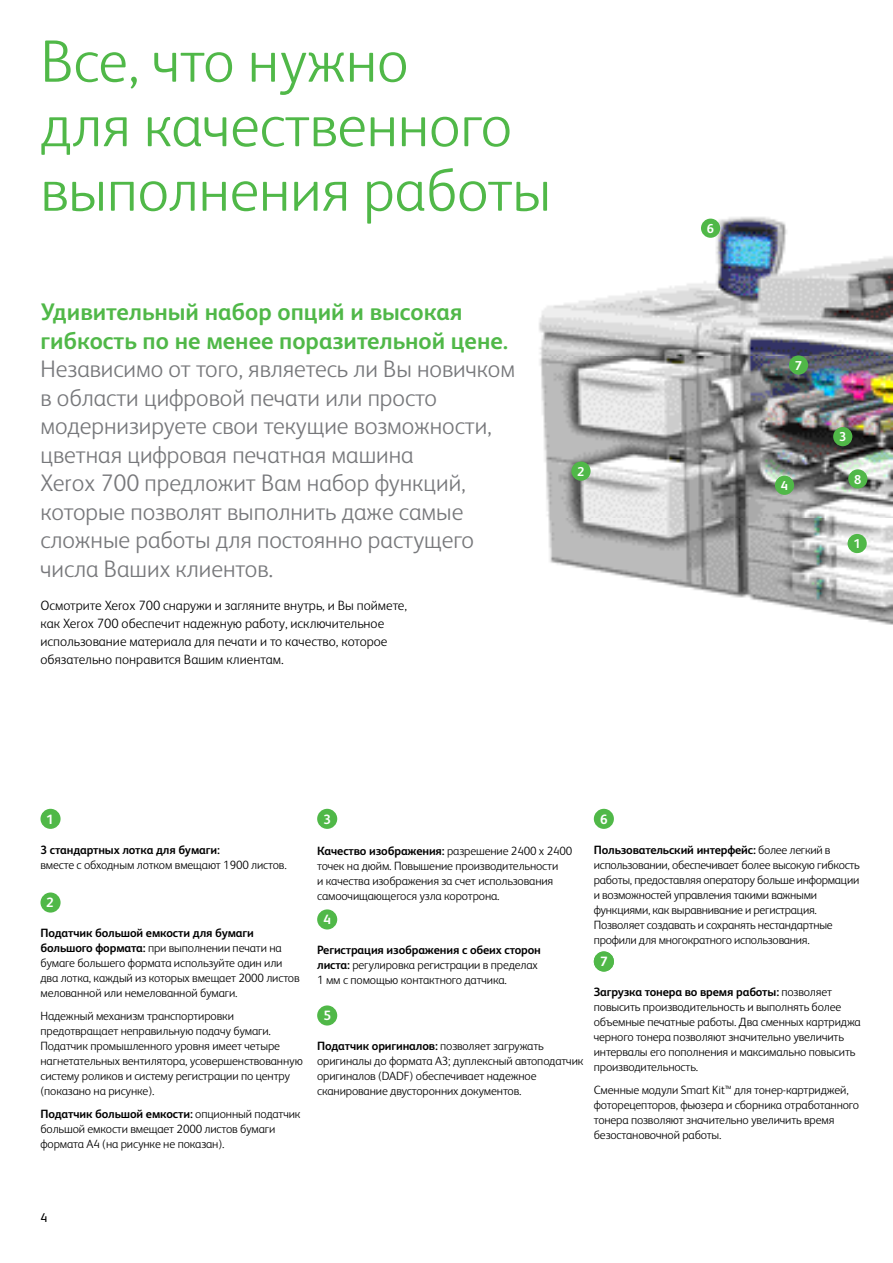
<style>
.page{position:relative;width:893px;height:1263px;background:#fff}
.page>*{position:absolute;margin:0;border:0;box-sizing:border-box;transform-origin:0 0}
.t1{font:300 60px/64.5px "Xerox Sans";color:#50b848}
.t2{font:300 24px/28.5px "Xerox Sans";color:#77787b}
.t3{font:700 24px/28.5px "Xerox Sans";color:#50b848}
.t4{font:300 13.5px/18px "Xerox Sans";color:#000}
.t5{font:700 13.5px "Xerox Sans";color:#fff}
.t6{font:700 12.9px "Xerox Sans";color:#fff}
.t7{font:12.75px "Xerox Sans";color:#000}
.t8{font:300 12px/15px "Xerox Sans";letter-spacing:-.01em;color:#000}
.t9{font:700 12px "Xerox Sans";letter-spacing:-.01em;color:#000}
.s1{font-weight:700}
</style>
<div class="page">
<img style="left:539px;top:217px;width:354px;height:408px">
<div style="left:40px;top:892px;width:21px;height:20px;background:#50b848;border-radius:50%"></div>
<div style="left:571px;top:461px;width:20px;height:20px;background:#50b848;border-radius:50%"></div>
<div style="left:701px;top:219px;width:19px;height:19px;background:#50b848;border-radius:50%"></div>
<div style="left:833px;top:427px;width:19px;height:19px;background:#50b848;border-radius:50%"></div>
<div style="left:775px;top:476px;width:19px;height:19px;background:#50b848;border-radius:50%"></div>
<div style="left:789px;top:355px;width:19px;height:20px;background:#50b848;border-radius:50%"></div>
<div style="left:848px;top:534px;width:19px;height:19px;background:#50b848;border-radius:50%"></div>
<div style="left:848px;top:469px;width:19px;height:19px;background:#50b848;border-radius:50%"></div>
<div style="left:317px;top:809px;width:20px;height:20px;background:#50b848;border-radius:50%"></div>
<div style="left:40px;top:809px;width:21px;height:20px;background:#50b848;border-radius:50%"></div>
<div style="left:317px;top:909px;width:20px;height:20px;background:#50b848;border-radius:50%"></div>
<div style="left:317px;top:1005px;width:20px;height:20px;background:#50b848;border-radius:50%"></div>
<div style="left:594px;top:809px;width:20px;height:20px;background:#50b848;border-radius:50%"></div>
<div style="left:594px;top:951px;width:20px;height:20px;background:#50b848;border-radius:50%"></div>
<h1 class="t1" style="left:40px;top:26px;width:512px">Все, что нужно<br>для качественного выполнения работы</h1>
<h2 class="t3" style="left:40px;top:297px;width:469px">Удивительный набор опций и высокая гибкость по не менее поразительной цене.</h2>
<p class="t2" style="left:40px;top:354px;width:476px">Независимо от того, являетесь ли Вы новичком в области цифровой печати или просто модернизируете свои текущие возможности, цветная цифровая печатная машина<br>Xerox 700 предложит Вам набор функций, которые позволят выполнить даже самые сложные работы для постоянно растущего числа Ваших клиентов.</p>
<p class="t4" style="left:40px;top:595px;width:368px">Осмотрите Xerox 700 снаружи и загляните внутрь, и Вы поймете, как Xerox 700 обеспечит надежную работу, исключительное использование материала для печати и то качество, которое обязательно понравится Вашим клиентам.</p>
<p class="t6" style="left:577px;top:462px;width:9px">2</p>
<p class="t6" style="left:707px;top:219px;width:9px">6</p>
<p class="t6" style="left:795px;top:356px;width:9px">7</p>
<p class="t6" style="left:781px;top:477px;width:9px">4</p>
<p class="t6" style="left:839px;top:428px;width:9px">3</p>
<p class="t6" style="left:854px;top:470px;width:9px">8</p>
<p class="t6" style="left:853px;top:535px;width:9px">1</p>
<p class="t5" style="left:46px;top:810px;width:9px">1</p>
<p class="t9" style="left:40px;top:841px;width:181px">3 стандартных лотка для бумаги:</p>
<p class="t8" style="left:40px;top:856px;width:248px">вместе с обходным лотком вмещают 1900 листов.</p>
<p class="t5" style="left:46px;top:893px;width:9px">2</p>
<p class="t8" style="left:40px;top:925px;width:261px"><span class="s1">Податчик большой емкости для бумаги большого формата:</span> при выполнении печати на бумаге большего формата используйте один или два лотка, каждый из которых вмещает 2000 листов мелованной или немелованной бумаги.</p>
<p class="t8" style="left:40px;top:1008px;width:264px">Надежный механизм транспортировки предотвращает неправильную подачу бумаги.<br>Податчик промышленного уровня имеет четыре нагнетательных вентилятора, усовершенствованную систему роликов и систему регистрации по центру (показано на рисунке).</p>
<p class="t8" style="left:40px;top:1105px;width:262px"><span class="s1">Податчик большой емкости:</span> опционный податчик большой емкости вмещает 2000 листов бумаги формата А4 (на рисунке не показан).</p>
<p class="t5" style="left:323px;top:810px;width:9px">3</p>
<p class="t8" style="left:317px;top:843px;width:257px"><span class="s1">Качество изображения:</span> разрешение 2400 x 2400 точек на дюйм. Повышение производительности<br>и качества изображения за счет использования самоочищающегося узла коротрона.</p>
<p class="t5" style="left:323px;top:910px;width:9px">4</p>
<p class="t8" style="left:317px;top:942px;width:225px"><span class="s1">Регистрация изображения с обеих сторон листа:</span> регулировка регистрации в пределах<br>1 мм с помощью контактного датчика.</p>
<p class="t5" style="left:323px;top:1006px;width:9px">5</p>
<p class="t8" style="left:317px;top:1038px;width:268px"><span class="s1">Податчик оригиналов:</span> позволяет загружать оригиналы до формата А3; дуплексный автоподатчик оригиналов (DADF) обеспечивает надежное сканирование двусторонних документов.</p>
<p class="t5" style="left:600px;top:810px;width:9px">6</p>
<p class="t8" style="left:594px;top:841px;width:267px"><span class="s1">Пользовательский интерфейс:</span> более легкий в использовании, обеспечивает более высокую гибкость работы, предоставляя оператору больше информации и возможностей управления такими важными функциями, как выравнивание и регистрация.<br>Позволяет создавать и сохранять нестандартные профили для многократного использования.</p>
<p class="t5" style="left:600px;top:952px;width:9px">67</p>
<p class="t8" style="left:594px;top:984px;width:268px"><span class="s1">Загрузка тонера во время работы:</span> позволяет повысить производительность и выполнять более объемные печатные работы. Два сменных картриджа черного тонера позволяют значительно увеличить интервалы его пополнения и максимально повысить производительность.</p>
<p class="t8" style="left:594px;top:1082px;width:267px">Сменные модули Smart Kit™ для тонер-картриджей, фоторецепторов, фьюзера и сборника отработанного тонера позволяют значительно увеличить время безостановочной работы.</p>
<p class="t7" style="left:40px;top:1210px;width:9px">4</p>
</div>
